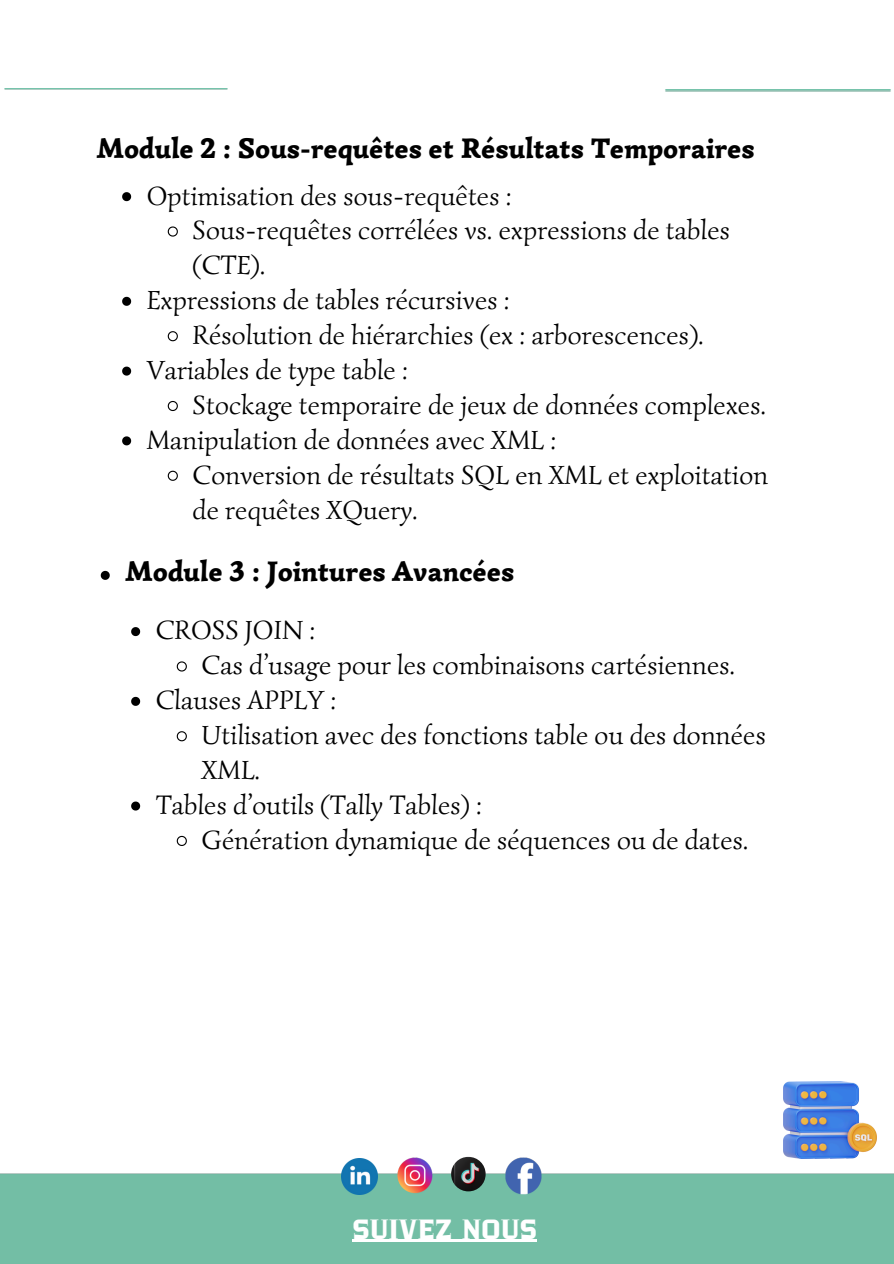
<style>
.page{position:relative;width:894px;height:1264px;background:#fff}
.page>*{position:absolute;margin:0;border:0;box-sizing:border-box;transform-origin:0 0}
.t1{font:900 28.5px "Simonetta";letter-spacing:.005em;color:#000}
.t2{font:27px/34.8px "Simonetta";letter-spacing:.005em;color:#000}
.t3{font:27px "Zantiqa 4 F";letter-spacing:.005em;color:#fff}
</style>
<div class="page">
<img style="left:4px;top:89px;width:224px;height:1px">
<img style="left:665px;top:90px;width:226px;height:1px">
<img style="left:0;top:1157px;width:893px;height:106px">
<img style="left:342px;top:1158px;width:36px;height:36px">
<img style="left:451px;top:1156px;width:34px;height:35px;border-radius:17px">
<hr style="left:352px;top:1239px;width:185px;height:2px;background:#fff">
<svg style="left:101px;top:571px;width:9px;height:9px"></svg>
<svg style="left:131px;top:627px;width:9px;height:9px"></svg>
<svg style="left:176px;top:661px;width:11px;height:11px"></svg>
<svg style="left:131px;top:697px;width:9px;height:9px"></svg>
<svg style="left:176px;top:731px;width:11px;height:11px"></svg>
<svg style="left:131px;top:801px;width:9px;height:9px"></svg>
<svg style="left:176px;top:835px;width:11px;height:11px"></svg>
<svg style="left:122px;top:192px;width:9px;height:9px"></svg>
<svg style="left:167px;top:226px;width:11px;height:11px"></svg>
<svg style="left:122px;top:297px;width:9px;height:9px"></svg>
<svg style="left:167px;top:331px;width:11px;height:11px"></svg>
<svg style="left:122px;top:366px;width:9px;height:9px"></svg>
<svg style="left:167px;top:400px;width:11px;height:12px"></svg>
<svg style="left:122px;top:436px;width:9px;height:9px"></svg>
<svg style="left:167px;top:470px;width:11px;height:11px"></svg>
<img style="left:783px;top:1081px;width:93px;height:76px">
<p class="t1" style="left:97px;top:131px;width:659px">Module 2 : Sous-requêtes et Résultats Temporaires</p>
<p class="t2" style="left:147px;top:178px;width:366px">Optimisation des sous-requêtes :</p>
<h2 class="t2" style="left:192px;top:213px;width:538px">Sous-requêtes corrélées vs. expressions de tables (CTE).</h2>
<p class="t2" style="left:147px;top:283px;width:364px">Expressions de tables récursives :</p>
<p class="t2" style="left:192px;top:317px;width:512px">Résolution de hiérarchies (ex : arborescences).</p>
<p class="t2" style="left:147px;top:352px;width:263px">Variables de type table :</p>
<p class="t2" style="left:192px;top:387px;width:575px">Stockage temporaire de jeux de données complexes.</p>
<p class="t2" style="left:147px;top:422px;width:411px">Manipulation de données avec XML :</p>
<p class="t2" style="left:192px;top:457px;width:577px">Conversion de résultats SQL en XML et exploitation de requêtes XQuery.</p>
<h2 class="t1" style="left:125px;top:554px;width:390px">Module 3 : Jointures Avancées</h2>
<p class="t2" style="left:156px;top:613px;width:161px">CROSS JOIN :</p>
<p class="t2" style="left:201px;top:648px;width:535px">Cas d’usage pour les combinaisons cartésiennes.</p>
<p class="t2" style="left:156px;top:682px;width:182px">Clauses APPLY :</p>
<p class="t2" style="left:201px;top:717px;width:565px">Utilisation avec des fonctions table ou des données<br>XML.</p>
<p class="t2" style="left:156px;top:787px;width:328px">Tables d’outils (Tally Tables) :</p>
<p class="t2" style="left:201px;top:822px;width:548px">Génération dynamique de séquences ou de dates.</p>
<p class="t3" style="left:352px;top:1218px;width:186px">SUIVEZ NOUS</p>
</div>
